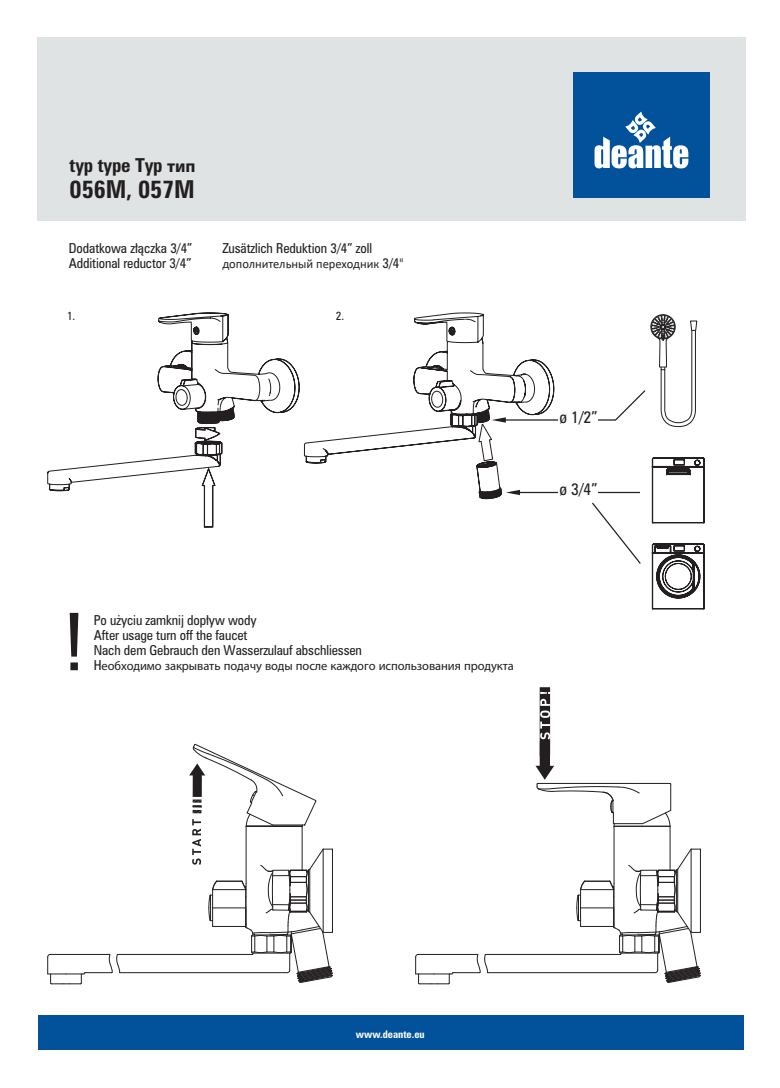
<style>
.page{position:relative;width:780px;height:1088px;background:#fff}
.page>*{position:absolute;margin:0;border:0;box-sizing:border-box;transform-origin:0 0}
.t1{font:72.5px "Zurich Cn PL";color:#231f20}
.t2{font:700 22.5px "Zurich Cn PL";letter-spacing:-.005em;color:#231f20}
.t3{font:700 17.5px "Zurich Cn PL";letter-spacing:-.005em;color:#231f20}
.t4{font:15px "Zurich Cn PL";color:#231f20}
.t5{font:12.5px/15px "Zurich Cn PL";letter-spacing:-.005em;color:#231f20}
.t6{font:12.5px "Myriad Pro";letter-spacing:-.005em;color:#231f20}
.t7{font:12.5px "Calibri";color:#231f20}
.t8{font:10.75px "Zurich Cn PL";color:#231f20}
.t9{font:700 9.62px "Zurich Cn PL";color:#fff}
.s1{font-family:"Myriad Pro"}
.s2{font-family:"Zurich Cn PL"}
</style>
<div class="page">
<div style="left:38px;top:1015px;width:706px;height:34px;background:#01519b"></div>
<div style="left:37px;top:37px;width:708px;height:183px;background:#e0e3e4"></div>
<div style="left:573px;top:72px;width:136px;height:126px;background:#01519b"></div>
<svg style="left:594px;top:112px;width:94px;height:56px"></svg>
<svg style="left:47px;top:312px;width:253px;height:216px"></svg>
<svg style="left:304px;top:312px;width:250px;height:180px"></svg>
<div style="left:650px;top:314px;width:25px;height:25px;border:1px solid #231f20;border-radius:50%"></div>
<div style="left:651px;top:315px;width:23px;height:24px;border:1px solid #231f20;border-radius:50%"></div>
<svg style="left:652px;top:316px;width:45px;height:111px"></svg>
<hr style="left:501px;top:419px;width:57px;height:2px;background:#231f20">
<hr style="left:515px;top:492px;width:43px;height:1px;background:#231f20">
<svg style="left:598px;top:390px;width:48px;height:31px"></svg>
<hr style="left:598px;top:492px;width:42px;height:1px;background:#231f20">
<svg style="left:652px;top:458px;width:52px;height:65px"></svg>
<svg style="left:592px;top:502px;width:49px;height:62px"></svg>
<svg style="left:652px;top:544px;width:52px;height:65px"></svg>
<hr style="left:485px;top:954px;width:135px;height:1px;background:#231f20">
<hr style="left:487px;top:972px;width:165px;height:1px;background:#231f20">
<hr style="left:613px;top:826px;width:1px;height:57px;background:#231f20">
<hr style="left:669px;top:826px;width:1px;height:44px;background:#231f20">
<svg style="left:415px;top:953px;width:73px;height:32px"></svg>
<hr style="left:117px;top:954px;width:135px;height:1px;background:#231f20">
<hr style="left:120px;top:972px;width:164px;height:1px;background:#231f20">
<svg style="left:47px;top:953px;width:73px;height:32px"></svg>
<div style="left:539px;top:687px;width:11px;height:69px;background:#231f20"></div>
<svg style="left:535px;top:692px;width:137px;height:135px"></svg>
<svg style="left:197px;top:412px;width:37px;height:12px"></svg>
<svg style="left:479px;top:487px;width:41px;height:12px"></svg>
<svg style="left:477px;top:408px;width:29px;height:59px"></svg>
<svg style="left:189px;top:743px;width:144px;height:240px"></svg>
<svg style="left:576px;top:845px;width:125px;height:138px"></svg>
<h3 class="t3" style="left:70px;top:154px;width:127px">typ type Typ <span class="s1">тип</span></h3>
<h2 class="t2" style="left:70px;top:174px;width:127px">056M, 057M</h2>
<p class="t5" style="left:69px;top:241px;width:125px">Dodatkowa złączka 3/4”<br>Additional reductor 3/4”</p>
<p class="t5" style="left:222px;top:241px;width:151px">Zusätzlich Reduktion 3/4” zoll</p>
<p class="t7" style="left:222px;top:255px;width:183px">дополнительный переходник <span class="s2">3/4"</span></p>
<p class="t8" style="left:67px;top:308px;width:10px">1.</p>
<p class="t8" style="left:336px;top:308px;width:10px">2.</p>
<h1 class="t1" style="left:62px;top:593px;width:25px">!</h1>
<p class="t5" style="left:94px;top:613px;width:270px">Po użyciu zamknij dopływ wody<br>After usage turn off the faucet<br>Nach dem Gebrauch den Wasserzulauf abschliessen</p>
<p class="t6" style="left:94px;top:658px;width:421px"><span class="s2">H</span>еобходимо закрывать подачу воды после каждого использования продукта</p>
<p class="t4" style="left:559px;top:407px;width:40px">ø 1/2”</p>
<p class="t4" style="left:559px;top:479px;width:40px">ø 3/4”</p>
<p class="t9" style="left:356px;top:1028px;width:70px">www.deante.eu</p>
</div>
